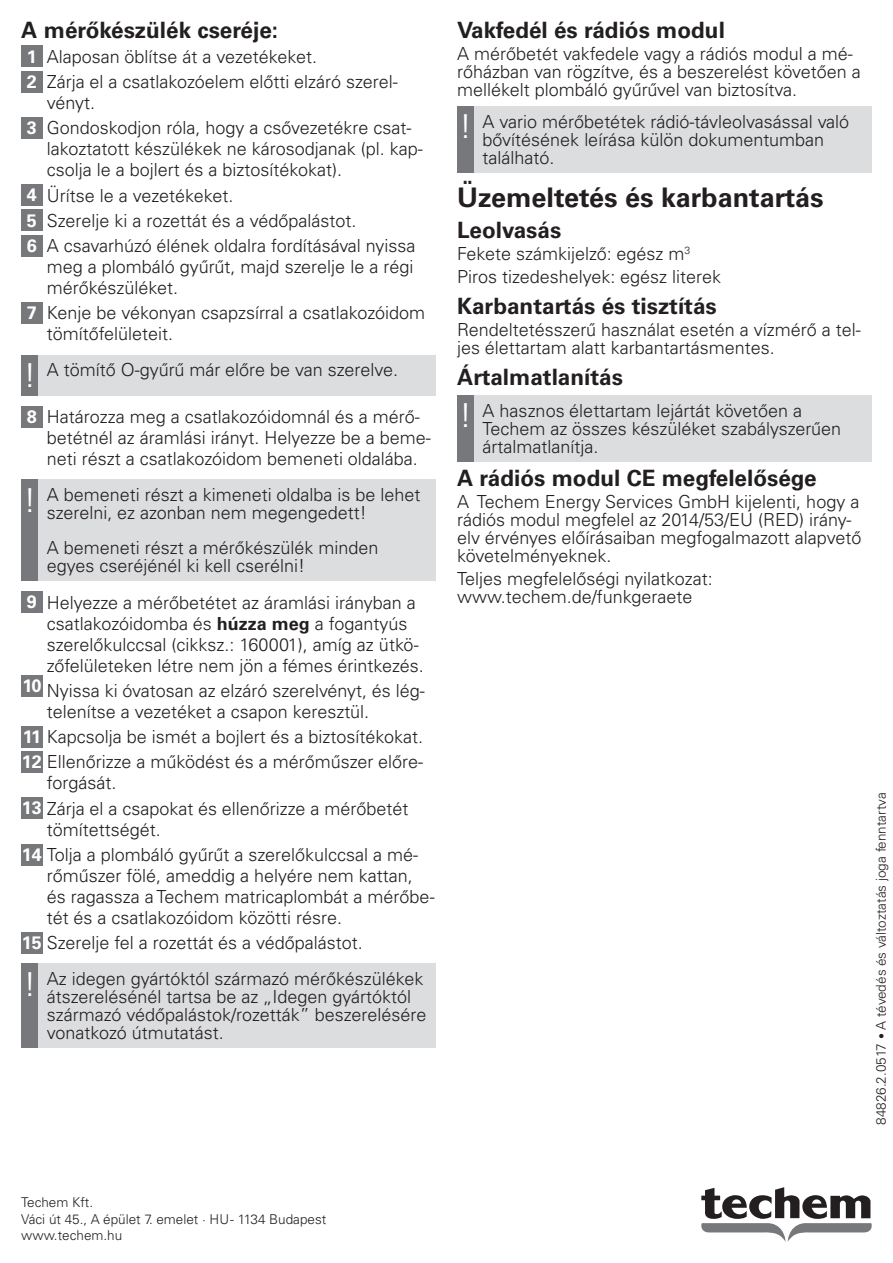
<style>
.page{position:relative;width:893px;height:1263px;background:#fff}
.page>*{position:absolute;margin:0;border:0;box-sizing:border-box;transform-origin:0 0}
.t1{font:300 33px "Univers LTCYR 45";color:#fff}
.Titel_2{font:700 27px "Univers LTCYR 65";color:#231f20}
.Titel_3{font:700 22.5px "Univers LTCYR 65";color:#231f20}
.Liste_Nummer{font:300 18px/21px "Univers LTCYR 45";color:#231f20}
.Hinweis{font:300 18px/18px "Univers LTCYR 45";color:#231f20}
.Fließtext{font:300 18px/18px "Univers LTCYR 45";color:#231f20}
.t2{font:700 18px "Univers LTCYR 65";color:#fff}
.Seitenzeile{font:300 13.5px/16.2px "Univers LTCYR 45";color:#231f20}
.s1{font-family:"Univers LTCYR 65";font-weight:700}
.s2{font-family:"Univers LTCYR 65";font-weight:700;color:#fff}
.s3{font-size:12px}
</style>
<div class="page">
<svg style="left:701px;top:1187px;width:171px;height:55px"></svg>
<div style="left:21px;top:46px;width:22px;height:21px;background:#76787b"></div>
<div style="left:21px;top:71px;width:22px;height:21px;background:#76787b"></div>
<div style="left:21px;top:117px;width:22px;height:22px;background:#76787b"></div>
<div style="left:21px;top:185px;width:22px;height:21px;background:#76787b"></div>
<div style="left:21px;top:210px;width:22px;height:21px;background:#76787b"></div>
<div style="left:21px;top:235px;width:22px;height:21px;background:#76787b"></div>
<div style="left:21px;top:302px;width:22px;height:22px;background:#76787b"></div>
<div style="left:21px;top:355px;width:17px;height:41px;background:#76787b"></div>
<div style="left:38px;top:355px;width:398px;height:41px;background:#dcdddf"></div>
<div style="left:21px;top:406px;width:22px;height:22px;background:#76787b"></div>
<div style="left:21px;top:480px;width:17px;height:101px;background:#76787b"></div>
<div style="left:38px;top:480px;width:398px;height:101px;background:#dcdddf"></div>
<div style="left:21px;top:592px;width:22px;height:21px;background:#76787b"></div>
<div style="left:21px;top:676px;width:22px;height:21px;background:#76787b"></div>
<div style="left:21px;top:726px;width:22px;height:21px;background:#76787b"></div>
<div style="left:21px;top:751px;width:22px;height:22px;background:#76787b"></div>
<div style="left:21px;top:798px;width:22px;height:21px;background:#76787b"></div>
<div style="left:21px;top:844px;width:22px;height:21px;background:#76787b"></div>
<div style="left:21px;top:932px;width:22px;height:21px;background:#76787b"></div>
<div style="left:21px;top:964px;width:17px;height:84px;background:#76787b"></div>
<div style="left:38px;top:964px;width:398px;height:84px;background:#dcdddf"></div>
<div style="left:457px;top:106px;width:17px;height:66px;background:#76787b"></div>
<div style="left:474px;top:106px;width:398px;height:66px;background:#dcdddf"></div>
<div style="left:457px;top:395px;width:17px;height:66px;background:#76787b"></div>
<div style="left:474px;top:395px;width:398px;height:66px;background:#dcdddf"></div>
<p class="Titel_3" style="left:21px;top:14px;width:258px">A mérőkészülék cseréje:</p>
<p class="t2" style="left:27px;top:43px;width:12px">1</p>
<p class="Liste_Nummer" style="left:47px;top:45px;width:272px">Alaposan öblítse át a vezetékeket.</p>
<p class="t2" style="left:27px;top:69px;width:12px">2</p>
<p class="Liste_Nummer" style="left:47px;top:71px;width:352px">Zárja el a csatlakozóelem előtti elzáró szerel&shy;vényt.</p>
<p class="t2" style="left:27px;top:115px;width:12px">3</p>
<p class="Liste_Nummer" style="left:47px;top:117px;width:378px">Gondoskodjon róla, hogy a csővezetékre csat&shy;lakoztatott készülékek ne károsodjanak (pl. kap&shy;csolja le a bojlert és a biztosítékokat).</p>
<p class="t2" style="left:27px;top:182px;width:12px">4</p>
<p class="Liste_Nummer" style="left:47px;top:184px;width:188px">Ürítse le a vezetékeket.</p>
<p class="t2" style="left:27px;top:207px;width:12px">5</p>
<p class="Liste_Nummer" style="left:47px;top:209px;width:311px">Szerelje ki a rozettát és a védőpalástot.</p>
<p class="t2" style="left:27px;top:233px;width:12px">6</p>
<p class="Liste_Nummer" style="left:47px;top:235px;width:370px">A csavarhúzó élének oldalra fordításával nyissa meg a plombáló gyűrűt, majd szerelje le a régi mérőkészüléket.</p>
<p class="t2" style="left:27px;top:300px;width:12px">7</p>
<p class="Liste_Nummer" style="left:47px;top:302px;width:380px">Kenje be vékonyan csapzsírral a csatlakozóidom tömítőfelületeit.</p>
<p class="t1" style="left:23px;top:354px;width:14px">!</p>
<p class="Hinweis" style="left:47px;top:360px;width:353px">A tömítő O-gyűrű már előre be van szerelve.</p>
<p class="t2" style="left:27px;top:404px;width:12px">8</p>
<p class="Liste_Nummer" style="left:47px;top:406px;width:385px">Határozza meg a csatlakozóidomnál és a mérő&shy;betétnél az áramlási irányt. Helyezze be a beme&shy;neti részt a csatlakozóidom bemeneti oldalába.</p>
<p class="t1" style="left:23px;top:479px;width:14px">!</p>
<p class="Hinweis" style="left:47px;top:486px;width:375px">A bemeneti részt a kimeneti oldalba is be lehet szerelni, ez azonban nem megengedett!</p>
<p class="Hinweis" style="left:47px;top:539px;width:333px">A bemeneti részt a mérőkészülék minden egyes cseréjénél ki kell cserélni!</p>
<p class="t2" style="left:27px;top:589px;width:12px">9</p>
<p class="Liste_Nummer" style="left:47px;top:591px;width:378px">Helyezze a mérőbetétet az áramlási irányban a csatlakozóidomba és <span class="s1">húzza meg</span> a fogantyús szerelőkulccsal (cikksz.: 160001), amíg az ütkö&shy;zőfelületeken létre nem jön a fémes érintkezés.</p>
<p class="t2" style="left:22px;top:673px;width:20px">10</p>
<p class="Liste_Nummer" style="left:47px;top:680px;width:380px">Nyissa ki óvatosan az elzáró szerelvényt, és lég&shy;telenítse a vezetéket a csapon keresztül.</p>
<p class="Liste_Nummer" style="left:23px;top:726px;width:402px"><span class="s2">11</span> Kapcsolja be ismét a bojlert és a biztosítékokat.</p>
<p class="Liste_Nummer" style="left:22px;top:751px;width:403px"><span class="s2">12</span> Ellenőrizze a működést és a mérőműszer előre-</p>
<p class="Liste_Nummer" style="left:47px;top:772px;width:71px">forgását.</p>
<p class="Liste_Nummer" style="left:22px;top:797px;width:388px"><span class="s2">13</span> Zárja el a csapokat és ellenőrizze a mérőbetét</p>
<p class="Liste_Nummer" style="left:47px;top:818px;width:116px">tömítettségét.</p>
<p class="Liste_Nummer" style="left:22px;top:844px;width:398px"><span class="s2">14</span> Tolja a plombáló gyűrűt a szerelőkulccsal a mé-</p>
<p class="Liste_Nummer" style="left:47px;top:865px;width:389px">rőműszer fölé, ameddig a helyére nem kattan, és ragassza a Techem matricaplombát a mérőbe&shy;tét és a csatlakozóidom közötti résre.</p>
<p class="Liste_Nummer" style="left:22px;top:932px;width:342px"><span class="s2">15</span> Szerelje fel a rozettát és a védőpalástot.</p>
<p class="t1" style="left:23px;top:963px;width:14px">!</p>
<p class="Hinweis" style="left:47px;top:969px;width:381px">Az idegen gyártóktól származó mérőkészülékek átszerelésénél tartsa be az „Idegen gyártóktól származó védőpalástok/rozetták” beszerelésére vonatkozó útmutatást.</p>
<p class="Titel_3" style="left:457px;top:14px;width:269px">Vakfedél és rádiós modul</p>
<p class="Fließtext" style="left:457px;top:44px;width:405px">A mérőbetét vakfedele vagy a rádiós modul a mé&shy;rőházban van rögzítve, és a beszerelést követően a mellékelt plombáló gyűrűvel van biztosítva.</p>
<p class="t1" style="left:459px;top:105px;width:14px">!</p>
<p class="Hinweis" style="left:483px;top:112px;width:368px">A vario mérőbetétek rádió-távleolvasással való bővítésének leírása külön dokumentumban található.</p>
<p class="Titel_2" style="left:457px;top:178px;width:368px">Üzemeltetés és karbantartás</p>
<p class="Titel_3" style="left:457px;top:214px;width:106px">Leolvasás</p>
<p class="Fließtext" style="left:457px;top:244px;width:235px">Fekete számkijelző: egész m<sup>3</sup></p>
<p class="Fließtext" style="left:457px;top:267px;width:266px">Piros tizedeshelyek: egész literek</p>
<p class="Titel_3" style="left:457px;top:290px;width:261px">Karbantartás és tisztítás</p>
<p class="Fließtext" style="left:457px;top:320px;width:405px">Rendeltetésszerű használat esetén a vízmérő a tel&shy;jes élettartam alatt karbantartásmentes.</p>
<p class="Titel_3" style="left:457px;top:361px;width:167px">Ártalmatlanítás</p>
<p class="t1" style="left:459px;top:394px;width:14px">!</p>
<p class="Hinweis" style="left:483px;top:401px;width:360px">A hasznos élettartam lejártát követően a<br>Techem az összes készüléket szabályszerűen ártalmatlanítja.</p>
<p class="Titel_3" style="left:457px;top:462px;width:361px">A rádiós modul CE megfelelősége</p>
<p class="Fließtext" style="left:457px;top:492px;width:406px">A Techem Energy Services GmbH kijelenti, hogy a rádiós modul megfelel az 2014/53/EU (RED) irány&shy;elv érvényes előírásaiban megfogalmazott alapvető követelményeknek.</p>
<p class="Fließtext" style="left:457px;top:569px;width:257px">Teljes megfelelőségi nyilatkozat: www.techem.de/funkgeraete</p>
<p class="Seitenzeile" style="left:872px;top:1125px;width:334px;rotate:-90deg">84826.2.0517 <span class="s3">•</span> A tévedés és változtatás joga fenntartva</p>
<p class="Seitenzeile" style="left:21px;top:1194px;width:307px">Techem Kft.<br>Váci út 45., A épület 7. emelet · HU - 1134 Budapest www.techem.hu</p>
</div>
